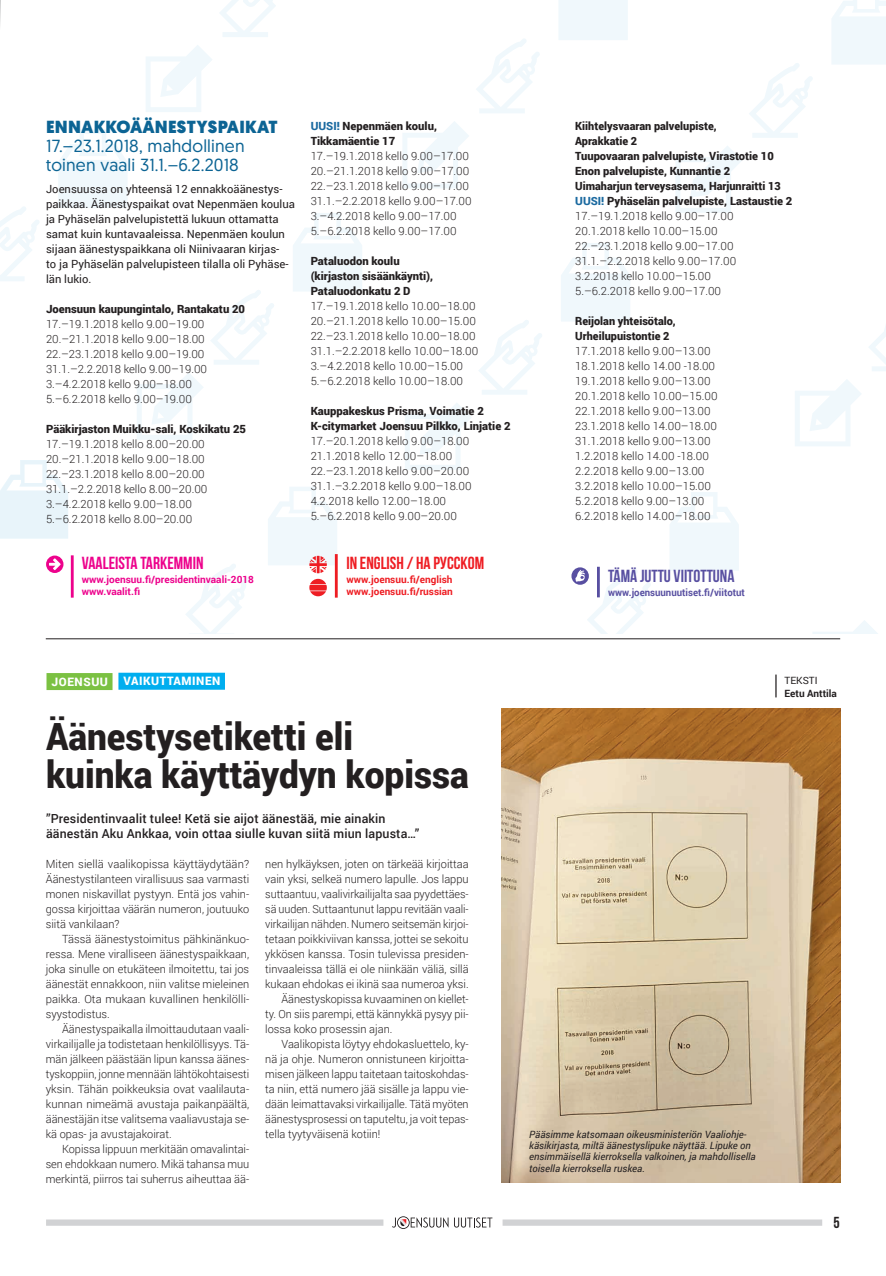
<style>
.page{position:relative;width:886px;height:1276px;background:#fff}
.page>*{position:absolute;margin:0;border:0;box-sizing:border-box;transform-origin:0 0}
.t1{font:900 37.5px/37.5px "Roboto";color:#231f20;scale:.94 1}
.t2{font:17.5px/18.8px "Geomanist";letter-spacing:.01em;color:#0c6494}
.t3{font:900 17.5px "Geomanist";letter-spacing:.01em;color:#0c6494}
.t4{font:700 17.5px "Bebas Neue";color:#584fa1}
.t5{font:700 17.5px "Bebas Neue";color:#ee1d23}
.t6{font:700 17.5px "Bebas Neue";color:#ed028c}
.t7{font:700 15.88px "Bebas Neue";color:#231f20}
.t8{font:500 12.5px/15px "Roboto";letter-spacing:.01em;color:#231f20}
.t9{font:900 11.62px "Roboto";letter-spacing:.05em;color:#fff}
.t10{font:300 11.25px/15px "Roboto";color:#231f20}
.t11{font:900 11.25px/15px "Roboto";color:#231f20}
.t12{font:11.25px/15px "Roboto";color:#231f20}
.t13{font:300 11.25px "Roboto";color:#231f20;scale:.96 1}
.t14{font:italic 10px/11.2px "Roboto";color:#231f20}
.t15{font:700 10px/12.5px "Roboto";color:#ed028c}
.t16{font:700 10px/12.5px "Roboto";color:#ee1d23}
.t17{font:700 10px "Roboto";color:#584fa1;scale:.96 1}
.t18{font:700 10px "Roboto";color:#231f20}
.t19{font:10px "Roboto";color:#231f20}
.s1{color:#1b6aa0}
.s2{font-weight:300}
</style>
<div class="page">
<div style="left:502px;top:1219px;width:320px;height:6px;background:#d1d2d4"></div>
<div style="left:46px;top:1219px;width:337px;height:6px;background:#d1d2d4"></div>
<svg style="left:454px;top:1217px;width:38px;height:10px"></svg>
<svg style="left:392px;top:1216px;width:56px;height:13px"></svg>
<svg style="left:220px;top:0;width:56px;height:37px"></svg>
<svg style="left:146px;top:45px;width:66px;height:67px"></svg>
<svg style="left:0;top:207px;width:39px;height:74px"></svg>
<svg style="left:58px;top:130px;width:69px;height:78px"></svg>
<svg style="left:476px;top:39px;width:64px;height:74px"></svg>
<svg style="left:403px;top:121px;width:66px;height:67px"></svg>
<div style="left:559px;top:0;width:69px;height:40px;background:#f0f8fc"></div>
<svg style="left:211px;top:290px;width:63px;height:75px"></svg>
<svg style="left:137px;top:373px;width:66px;height:67px"></svg>
<svg style="left:293px;top:213px;width:69px;height:78px"></svg>
<svg style="left:186px;top:564px;width:63px;height:70px"></svg>
<svg style="left:479px;top:320px;width:63px;height:75px"></svg>
<svg style="left:405px;top:403px;width:66px;height:67px"></svg>
<svg style="left:561px;top:243px;width:69px;height:78px"></svg>
<svg style="left:749px;top:63px;width:64px;height:75px"></svg>
<svg style="left:676px;top:146px;width:66px;height:67px"></svg>
<svg style="left:832px;top:0;width:54px;height:64px"></svg>
<svg style="left:869px;top:326px;width:17px;height:45px"></svg>
<svg style="left:795px;top:379px;width:66px;height:67px"></svg>
<svg style="left:670px;top:492px;width:69px;height:79px"></svg>
<svg style="left:813px;top:620px;width:65px;height:14px"></svg>
<svg style="left:0;top:460px;width:68px;height:79px"></svg>
<hr style="left:46px;top:638px;width:794px;height:1px;background:#231f20">
<svg style="left:775px;top:674px;width:1px;height:23px"></svg>
<div style="left:46px;top:673px;width:67px;height:17px;background:#7bc142"></div>
<div style="left:118px;top:673px;width:107px;height:17px;background:#00aeef"></div>
<img style="left:502px;top:708px;width:339px;height:474px">
<hr style="left:0;top:0;width:1px;height:31px;background:#3f4244">
<svg style="left:571px;top:567px;width:80px;height:73px"></svg>
<svg style="left:46px;top:555px;width:17px;height:18px"></svg>
<hr style="left:71px;top:555px;width:3px;height:42px;background:#ed028c">
<svg style="left:268px;top:487px;width:69px;height:86px"></svg>
<hr style="left:335px;top:554px;width:3px;height:43px;background:#ee1d23">
<svg style="left:309px;top:579px;width:18px;height:17px"></svg>
<h2 class="t3" style="left:46px;top:115px;width:233px">ENNAKKOÄÄNESTYSPAIKAT</h2>
<h2 class="t2" style="left:46px;top:136px;width:200px">17.–23.1.2018, mahdollinen toinen vaali 31.1.–6.2.2018</h2>
<p class="t12" style="left:46px;top:181px;width:250px">Joensuussa on yhteensä 12 ennakkoäänestys&shy;paikkaa. Äänestyspaikat ovat Nepenmäen koulua ja Pyhäselän palvelupistettä lukuun ottamatta samat kuin kuntavaaleissa. Nepenmäen koulun sijaan äänestyspaikkana oli Niinivaaran kirjas-<br>to ja Pyhäselän palvelupisteen tilalla oli Pyhäse&shy;län lukio.</p>
<p class="t11" style="left:46px;top:301px;width:201px">Joensuun kaupungintalo, Rantakatu 20</p>
<p class="t10" style="left:46px;top:316px;width:163px">17.–19.1.2018 kello 9.00–19.00<br>20.–21.1.2018 kello 9.00–18.00<br>22.–23.1.2018 kello 9.00–19.00<br>31.1.–2.2.2018 kello 9.00–19.00<br>3.–4.2.2018 kello 9.00–18.00<br>5.–6.2.2018 kello 9.00–19.00</p>
<p class="t11" style="left:46px;top:421px;width:202px">Pääkirjaston Muikku-sali, Koskikatu 25</p>
<p class="t10" style="left:46px;top:436px;width:163px">17.–19.1.2018 kello 8.00–20.00<br>20.–21.1.2018 kello 9.00–18.00<br>22.–23.1.2018 kello 8.00–20.00<br>31.1.–2.2.2018 kello 8.00–20.00<br>3.–4.2.2018 kello 9.00–18.00<br>5.–6.2.2018 kello 8.00–20.00</p>
<h2 class="t6" style="left:82px;top:554px;width:123px">VAALEISTA TARKEMMIN</h2>
<p class="t15" style="left:82px;top:572px;width:173px">www.joensuu.fi/presidentinvaali-2018 www.vaalit.fi</p>
<p class="t11" style="left:311px;top:118px;width:128px"><span class="s1">UUSI!</span> Nepenmäen koulu,<br>Tikkamäentie 17</p>
<p class="t10" style="left:311px;top:148px;width:163px">17.–19.1.2018 kello 9.00–17.00<br>20.–21.1.2018 kello 9.00–17.00<br>22.–23.1.2018 kello 9.00–17.00<br>31.1.–2.2.2018 kello 9.00–17.00<br>3.–4.2.2018 kello 9.00–17.00<br>5.–6.2.2018 kello 9.00–17.00</p>
<p class="t11" style="left:311px;top:253px;width:124px">Pataluodon koulu (kirjaston sisäänkäynti),<br>Pataluodonkatu 2 D</p>
<p class="t10" style="left:311px;top:298px;width:169px">17.–19.1.2018 kello 10.00–18.00<br>20.–21.1.2018 kello 10.00–15.00<br>22.–23.1.2018 kello 10.00–18.00<br>31.1.–2.2.2018 kello 10.00–18.00<br>3.–4.2.2018 kello 10.00–15.00<br>5.–6.2.2018 kello 10.00–18.00</p>
<p class="t11" style="left:311px;top:403px;width:201px">Kauppakeskus Prisma, Voimatie 2<br>K-citymarket Joensuu Pilkko, Linjatie 2</p>
<p class="t10" style="left:311px;top:433px;width:163px">17.–20.1.2018 kello 9.00–18.00<br>21.1.2018 kello 12.00–18.00<br>22.–23.1.2018 kello 9.00–20.00<br>31.1.–3.2.2018 kello 9.00–18.00<br>4.2.2018 kello 12.00–18.00<br>5.–6.2.2018 kello 9.00–20.00</p>
<h2 class="t5" style="left:346px;top:554px;width:139px">IN ENGLISH / НА РУССКОМ</h2>
<p class="t16" style="left:346px;top:573px;width:108px">www.joensuu.fi/english www.joensuu.fi/russian</p>
<p class="t11" style="left:575px;top:118px;width:219px">Kiihtelysvaaran palvelupiste,<br>Aprakkatie 2<br>Tuupovaaran palvelupiste, Virastotie 10<br>Enon palvelupiste, Kunnantie 2<br>Uimaharjun terveysasema, Harjunraitti 13<br><span class="s1">UUSI!</span> Pyhäselän palvelupiste, Lastaustie 2<br><span class="s2">17.–19.1.2018 kello 9.00–17.00<br>20.1.2018 kello 10.00–15.00<br>22.–23.1.2018 kello 9.00–17.00<br>31.1.–2.2.2018 kello 9.00–17.00<br>3.2.2018 kello 10.00–15.00<br>5.–6.2.2018 kello 9.00–17.00</span></p>
<p class="t11" style="left:575px;top:313px;width:102px">Reijolan yhteisötalo,<br>Urheilupuistontie 2</p>
<p class="t10" style="left:575px;top:343px;width:144px">17.1.2018 kello 9.00–13.00<br>18.1.2018 kello 14.00 -18.00<br>19.1.2018 kello 9.00–13.00<br>20.1.2018 kello 10.00–15.00<br>22.1.2018 kello 9.00–13.00<br>23.1.2018 kello 14.00–18.00<br>31.1.2018 kello 9.00–13.00<br>1.2.2018 kello 14.00 -18.00<br>2.2.2018 kello 9.00–13.00<br>3.2.2018 kello 10.00–15.00<br>5.2.2018 kello 9.00–13.00<br>6.2.2018 kello 14.00–18.00</p>
<h2 class="t4" style="left:608px;top:566px;width:128px">TÄMÄ JUTTU VIITOTTUNA</h2>
<p class="t17" style="left:608px;top:585px;width:144px">www.joensuunuutiset.fi/viitotut</p>
<p class="t9" style="left:52px;top:673px;width:58px">JOENSUU</p>
<p class="t9" style="left:124px;top:673px;width:98px">VAIKUTTAMINEN</p>
<h1 class="t1" style="left:46px;top:717px;width:451px">Äänestysetiketti eli kuinka käyttäydyn kopissa</h1>
<p class="t8" style="left:46px;top:810px;width:375px">”Presidentinvaalit tulee! Ketä sie aijot äänestää, mie ainakin äänestän Aku Ankkaa, voin ottaa siulle kuvan siitä miun lapusta…”</p>
<p class="t10" style="left:46px;top:856px;width:205px;text-align:justify">Miten siellä vaalikopissa käyttäydytään?<br>Äänestystilanteen virallisuus saa varmasti monen niskavillat pystyyn. Entä jos vahin&shy;gossa kirjoittaa väärän numeron, joutuuko siitä vankilaan?</p>
<p class="t10" style="left:46px;top:931px;width:205px;text-align:justify;text-indent:16px">Tässä äänestystoimitus pähkinänkuo&shy;ressa. Mene viralliseen äänestyspaikkaan, joka sinulle on etukäteen ilmoitettu, tai jos äänestät ennakkoon, niin valitse mieleinen paikka. Ota mukaan kuvallinen henkilölli&shy;syystodistus.</p>
<p class="t10" style="left:46px;top:1021px;width:205px;text-align:justify;text-indent:16px">Äänestyspaikalla ilmoittaudutaan vaali&shy;virkailijalle ja todistetaan henkilöllisyys. Tä&shy;män jälkeen päästään lipun kanssa äänes&shy;tyskoppiin, jonne mennään lähtökohtaisesti yksin. Tähän poikkeuksia ovat vaalilauta&shy;kunnan nimeämä avustaja paikanpäältä, äänestäjän itse valitsema vaaliavustaja se&shy;kä opas- ja avustajakoirat.</p>
<p class="t10" style="left:46px;top:1141px;width:205px;text-align:justify;text-indent:16px">Kopissa lippuun merkitään omavalintai&shy;sen ehdokkaan numero. Mikä tahansa muu merkintä, piirros tai suherrus aiheuttaa ää-</p>
<p class="t10" style="left:265px;top:856px;width:205px">nen hylkäyksen, joten on tärkeää kirjoittaa</p>
<p class="t10" style="left:265px;top:871px;width:205px">vain yksi, selkeä numero lapulle. Jos lappu</p>
<p class="t13" style="left:265px;top:886px;width:213px">suttaantuu, vaalivirkailijalta saa pyydettäes-</p>
<p class="t13" style="left:265px;top:901px;width:213px">sä uuden. Suttaantunut lappu revitään vaali-</p>
<p class="t10" style="left:265px;top:916px;width:205px">virkailijan nähden. Numero seitsemän kirjoi-</p>
<p class="t10" style="left:265px;top:931px;width:205px">tetaan poikkiviivan kanssa, jottei se sekoitu</p>
<p class="t10" style="left:265px;top:946px;width:205px">ykkösen kanssa. Tosin tulevissa presiden-</p>
<p class="t10" style="left:265px;top:961px;width:205px">tinvaaleissa tällä ei ole niinkään väliä, sillä</p>
<p class="t10" style="left:265px;top:976px;width:205px">kukaan ehdokas ei ikinä saa numeroa yksi.</p>
<p class="t10" style="left:281px;top:991px;width:189px">Äänestyskopissa kuvaaminen on kiellet-</p>
<p class="t10" style="left:265px;top:1006px;width:205px">ty. On siis parempi, että kännykkä pysyy pii-</p>
<p class="t10" style="left:265px;top:1021px;width:129px">lossa koko prosessin ajan.</p>
<p class="t10" style="left:281px;top:1036px;width:189px">Vaalikopista löytyy ehdokasluettelo, ky-</p>
<p class="t10" style="left:265px;top:1051px;width:205px">nä ja ohje. Numeron onnistuneen kirjoitta-</p>
<p class="t10" style="left:265px;top:1066px;width:205px">misen jälkeen lappu taitetaan taitoskohdas-</p>
<p class="t10" style="left:265px;top:1081px;width:205px">ta niin, että numero jää sisälle ja lappu vie-</p>
<p class="t10" style="left:265px;top:1096px;width:205px">dään leimattavaksi virkailijalle. Tätä myöten</p>
<p class="t13" style="left:265px;top:1111px;width:213px">äänestysprosessi on taputeltu, ja voit tepas-</p>
<p class="t10" style="left:265px;top:1126px;width:117px">tella tyytyväisenä kotiin!</p>
<p class="t19" style="left:784px;top:674px;width:35px">TEKSTI</p>
<p class="t18" style="left:784px;top:686px;width:54px">Eetu Anttila</p>
<p class="t14" style="left:529px;top:1128px;width:228px">Pääsimme katsomaan oikeusministeriön Vaaliohje&shy;käsikirjasta, miltä äänestyslipuke näyttää. Lipuke on ensimmäisellä kierroksella valkoinen, ja mahdollisella toisella kierroksella ruskea.</p>
<h3 class="t7" style="left:833px;top:1214px;width:8px">5</h3>
</div>
